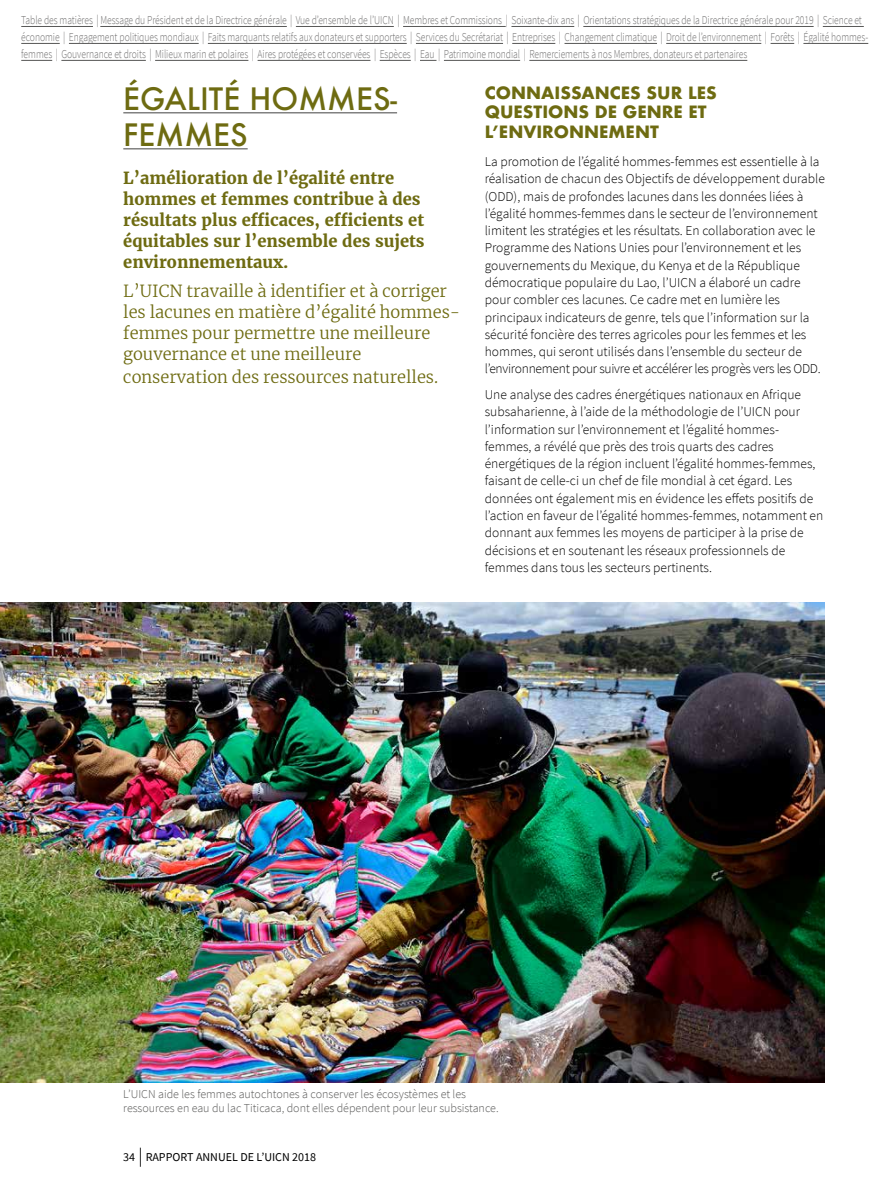
<style>
.page{position:relative;width:893px;height:1191px;background:#fff}
.page>*{position:absolute;margin:0;border:0;box-sizing:border-box;transform-origin:0 0}
.t1{font:500 30px/36px "Futura";color:#6e6b11}
.t2{font:300 16.5px/21px "Merriweather";color:#6e6b11}
.t3{font:700 16.5px/21px "Merriweather";color:#6e6b11}
.t4{font:700 16.5px/19.5px "Futura";color:#6e6b11}
.t5{font:300 13.5px/17.2px "Source Sans Pro";color:#000}
.t6{font:300 12px/17px "Source Sans Pro";letter-spacing:-.005em;color:#706f6f;scale:.8 1}
.t7{font:300 12px/13.5px "Source Sans Pro";color:#575756}
.t8{font:12px "Source Sans Pro";color:#000}
.s1{font-size:12.45px}
.s2{font-size:19.05px}
</style>
<div class="page">
<hr style="left:21px;top:26px;width:72px;height:1px;background:#575756">
<hr style="left:100px;top:26px;width:187px;height:1px;background:#575756">
<hr style="left:296px;top:26px;width:98px;height:1px;background:#575756">
<hr style="left:403px;top:26px;width:103px;height:1px;background:#575756">
<hr style="left:511px;top:26px;width:63px;height:1px;background:#575756">
<hr style="left:583px;top:26px;width:231px;height:1px;background:#575756">
<hr style="left:823px;top:26px;width:41px;height:1px;background:#575756">
<hr style="left:21px;top:43px;width:39px;height:1px;background:#575756">
<hr style="left:69px;top:43px;width:130px;height:1px;background:#575756">
<hr style="left:208px;top:43px;width:199px;height:1px;background:#575756">
<hr style="left:416px;top:43px;width:87px;height:1px;background:#575756">
<hr style="left:512px;top:43px;width:43px;height:1px;background:#575756">
<hr style="left:564px;top:43px;width:93px;height:1px;background:#575756">
<hr style="left:666px;top:43px;width:95px;height:1px;background:#575756">
<svg style="left:771px;top:43px;width:23px;height:1px"></svg>
<hr style="left:803px;top:43px;width:65px;height:1px;background:#575756">
<hr style="left:21px;top:60px;width:31px;height:1px;background:#575756">
<hr style="left:61px;top:60px;width:85px;height:1px;background:#575756">
<hr style="left:155px;top:60px;width:93px;height:1px;background:#575756">
<hr style="left:258px;top:60px;width:112px;height:1px;background:#575756">
<hr style="left:380px;top:60px;width:31px;height:1px;background:#575756">
<svg style="left:420px;top:60px;width:16px;height:1px"></svg>
<hr style="left:444px;top:60px;width:76px;height:1px;background:#575756">
<hr style="left:529px;top:60px;width:218px;height:1px;background:#575756">
<hr style="left:123px;top:112px;width:274px;height:1px;background:#575756">
<hr style="left:123px;top:148px;width:125px;height:1px;background:#575756">
<img style="left:0;top:602px;width:825px;height:480px">
<p class="t6" style="left:21px;top:12px;width:1060px">Table des matières <span class="s1">|</span> Message du Président et de la Directrice générale <span class="s1">|</span> Vue d’ensemble de l’UICN <span class="s1">|</span> Membres et Commissions <span class="s1">|</span> Soixante-dix ans <span class="s1">|</span> Orientations stratégiques de la Directrice générale pour 2019 <span class="s1">|</span> Science et économie <span class="s1">|</span> Engagement politiques mondiaux <span class="s1">|</span> Faits marquants relatifs aux donateurs et supporters <span class="s1">|</span> Services du Secrétariat <span class="s1">|</span> Entreprises <span class="s1">|</span> Changement climatique <span class="s1">|</span> Droit de l’environnement <span class="s1">|</span> Forêts <span class="s1">|</span> Égalité hommes&shy;femmes <span class="s1">|</span> Gouvernance et droits <span class="s1">|</span> Milieux marin et polaires <span class="s1">|</span> Aires protégées et conservées <span class="s1">|</span> Espèces <span class="s1">|</span> Eau <span class="s1">|</span> Patrimoine mondial <span class="s1">|</span> Remerciements à nos Membres, donateurs et partenaires</p>
<h1 class="t1" style="left:123px;top:80px;width:275px">ÉGALITÉ HOMMES-<br>FEMMES</h1>
<p class="t3" style="left:123px;top:167px;width:303px">L’amélioration de l’égalité entre hommes et femmes contribue à des résultats plus efficaces, efficients et équitables sur l’ensemble des sujets environnementaux.</p>
<p class="t2" style="left:123px;top:280px;width:338px">L’UICN travaille à identifier et à corriger les lacunes en matière d’égalité hommes&shy;femmes pour permettre une meilleure gouvernance et une meilleure</p>
<p class="t2" style="left:123px;top:366px;width:316px">conservation des ressources naturelles.</p>
<p class="t4" style="left:485px;top:83px;width:234px">CONNAISSANCES SUR LES<br>QUESTIONS DE GENRE ET<br>L’ENVIRONNEMENT</p>
<p class="t5" style="left:485px;top:153px;width:342px">La promotion de l’égalité hommes-femmes est essentielle à la réalisation de chacun des Objectifs de développement durable (ODD), mais de profondes lacunes dans les données liées à l’égalité hommes-femmes dans le secteur de l’environnement limitent les stratégies et les résultats. En collaboration avec le Programme des Nations Unies pour l’environnement et les gouvernements du Mexique, du Kenya et de la République démocratique populaire du Lao, l’UICN a élaboré un cadre pour combler ces lacunes. Ce cadre met en lumière les principaux indicateurs de genre, tels que l’information sur la sécurité foncière des terres agricoles pour les femmes et les hommes, qui seront utilisés dans l’ensemble du secteur de l’environnement pour suivre et accélérer les progrès vers les ODD.</p>
<p class="t5" style="left:485px;top:386px;width:340px">Une analyse des cadres énergétiques nationaux en Afrique subsaharienne, à l’aide de la méthodologie de l’UICN pour l’information sur l’environnement et l’égalité hommes&shy;femmes, a révélé que près des trois quarts des cadres énergétiques de la région incluent l’égalité hommes-femmes, faisant de celle-ci un chef de file mondial à cet égard. Les données ont également mis en évidence les effets positifs de l’action en faveur de l’égalité hommes-femmes, notamment en donnant aux femmes les moyens de participer à la prise de décisions et en soutenant les réseaux professionnels de femmes dans tous les secteurs pertinents.</p>
<p class="t7" style="left:123px;top:1087px;width:377px">L’UICN aide les femmes autochtones à conserver les écosystèmes et les ressources en eau du lac Titicaca, dont elles dépendent pour leur subsistance.</p>
<p class="t8" style="left:123px;top:1149px;width:194px">34 <span class="s2">|</span> RAPPORT ANNUEL DE L’UICN 2018</p>
</div>
